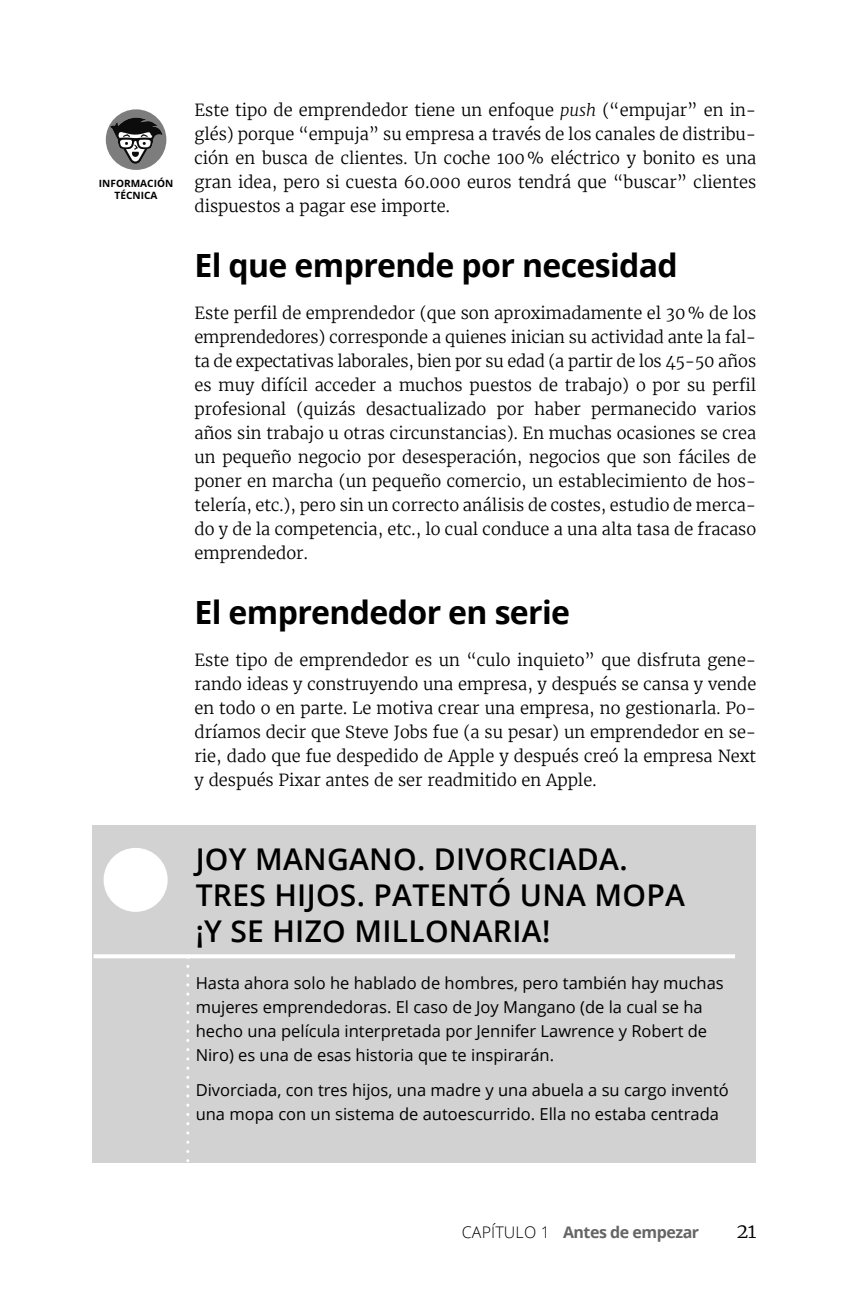
<style>
.page{position:relative;width:853px;height:1305px;background:#fff}
.page>*{position:absolute;margin:0;border:0;box-sizing:border-box;transform-origin:0 0}
.t1{font:700 32px "Open Sans";letter-spacing:-.02em;color:#000}
.t2{font:600 30px/36px "Open Sans";letter-spacing:.01em;color:#000}
.t3{font:20px "Merriweather Light EB";color:#000}
.t4{font:16.4px/24px "Merriweather Light EB";color:#000;text-align:justify}
.t5{font:16.4px/24px "Open Sans";color:#000}
.t6{font:700 16px "Open Sans";letter-spacing:-.03em;color:#656565}
.t7{font:700 10px/12.2px "Open Sans";color:#000;text-align:center}
.s1{font-family:"Merriweather";font-weight:300;font-style:italic}
.s2{font-weight:300;color:#000}
</style>
<div class="page">
<div style="left:106px;top:109px;width:60px;height:61px;background:#7d7d7d;border-radius:50%"></div>
<svg style="left:109px;top:118px;width:54px;height:46px"></svg>
<div style="left:92px;top:825px;width:664px;height:338px;background:#d2d2d2"></div>
<svg style="left:186px;top:966px;width:3px;height:196px"></svg>
<svg style="left:93px;top:954px;width:641px;height:4px;background:#fbfbfb"></svg>
<div style="left:103px;top:848px;width:64px;height:64px;background:#fff;border:2px solid #fff;border-radius:50%"></div>
<p class="t7" style="left:99px;top:176px;width:76px">INFORMACIÓN<br>TÉCNICA</p>
<p class="t4" style="left:194px;top:98px;width:563px">Este tipo de emprendedor tiene un enfoque <span class="s1">push</span> (“empujar” en in&shy;glés) porque “empuja” su empresa a través de los canales de distribu&shy;ción en busca de clientes. Un coche 100% eléctrico y bonito es una gran idea, pero si cuesta 60.000 euros tendrá que “buscar” clientes dispuestos a pagar ese importe.</p>
<h1 class="t1" style="left:194px;top:242px;width:484px">El que emprende por necesidad</h1>
<p class="t4" style="left:194px;top:301px;width:563px">Este perfil de emprendedor (que son aproximadamente el 30% de los emprendedores) corresponde a quienes inician su actividad ante la fal&shy;ta de expectativas laborales, bien por su edad (a partir de los 45- 50 años es muy difícil acceder a muchos puestos de trabajo) o por su perfil profesional (quizás desactualizado por haber permanecido varios años sin trabajo u otras circunstancias). En muchas ocasiones se crea un pequeño negocio por desesperación, negocios que son fáciles de poner en marcha (un pequeño comercio, un establecimiento de hos&shy;telería, etc.), pero sin un correcto análisis de costes, estudio de merca&shy;do y de la competencia, etc., lo cual conduce a una alta tasa de fracaso emprendedor.</p>
<h1 class="t1" style="left:194px;top:589px;width:377px">El emprendedor en serie</h1>
<p class="t4" style="left:194px;top:648px;width:563px">Este tipo de emprendedor es un “culo inquieto” que disfruta gene&shy;rando ideas y construyendo una empresa, y después se cansa y vende en todo o en parte. Le motiva crear una empresa, no gestionarla. Po&shy;dríamos decir que Steve Jobs fue (a su pesar) un emprendedor en se&shy;rie, dado que fue despedido de Apple y después creó la empresa Next y después Pixar antes de ser readmitido en Apple.</p>
<h2 class="t2" style="left:195px;top:841px;width:490px">JOY MANGANO. DIVORCIADA.<br>TRES HIJOS. PATENTÓ UNA MOPA ¡Y SE HIZO MILLONARIA!</h2>
<p class="t5" style="left:195px;top:970px;width:529px">Hasta ahora solo he hablado de hombres, pero también hay muchas mujeres emprendedoras. El caso de Joy Mangano (de la cual se ha hecho una película interpretada por Jennifer Lawrence y Robert de Niro) es una de esas historia que te inspirarán.</p>
<p class="t5" style="left:195px;top:1078px;width:534px">Divorciada, con tres hijos, una madre y una abuela a su cargo inventó una mopa con un sistema de autoescurrido. Ella no estaba centrada</p>
<p class="t6" style="left:461px;top:1221px;width:239px"><span class="s2">CAPÍTULO 1</span> Antes de empezar</p>
<p class="t3" style="left:736px;top:1218px;width:21px">21</p>
</div>
